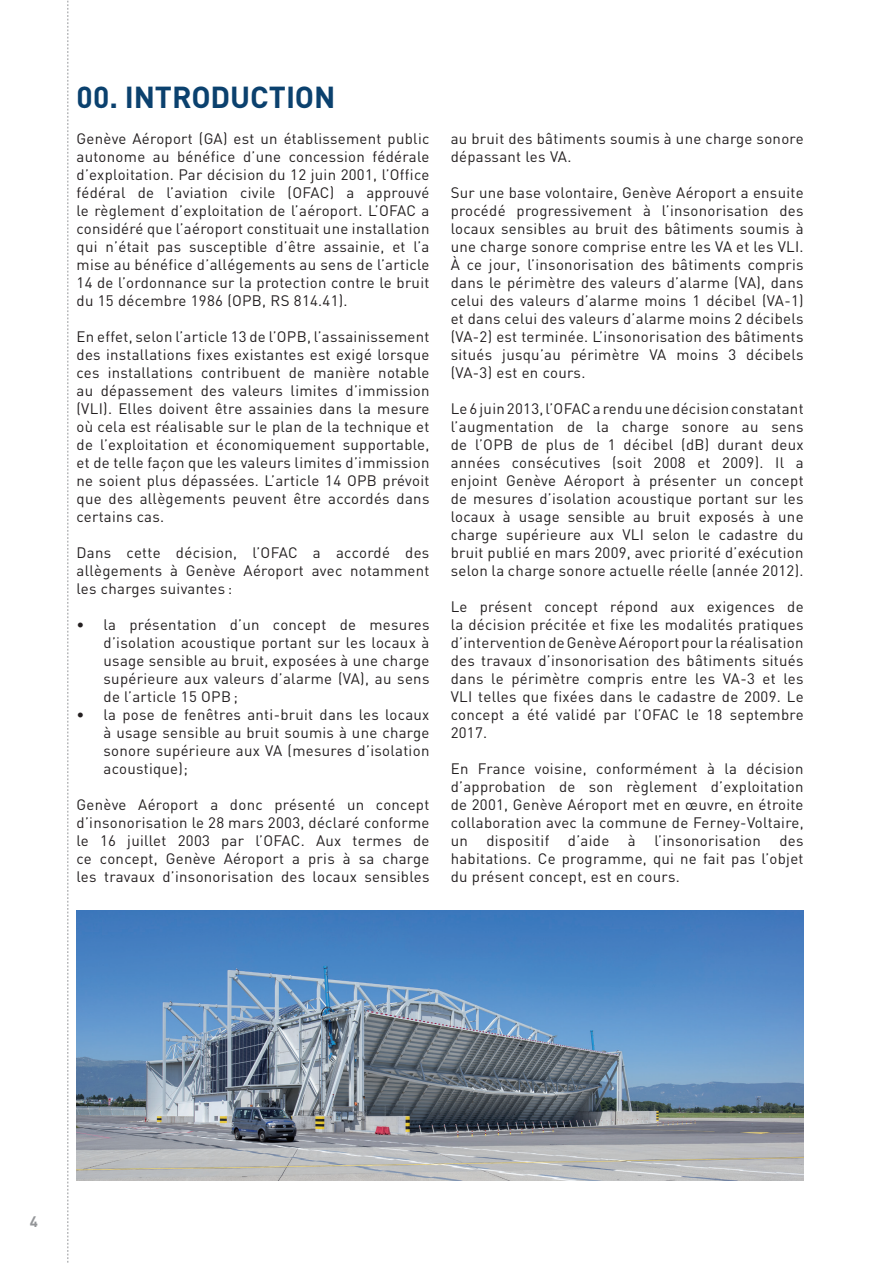
<style>
.page{position:relative;width:893px;height:1263px;background:#fff}
.page>*{position:absolute;margin:0;border:0;box-sizing:border-box;transform-origin:0 0}
.t1{font:700 30px "DIN";letter-spacing:-.005em;color:#0b416e}
.t2{font:15px/18px "DIN";letter-spacing:.02em;color:#231f20;text-align:justify}
.t3{font:700 15px "DIN";color:#939598}
</style>
<div class="page">
<img style="left:77px;top:911px;width:727px;height:269px">
<svg style="left:68px;top:0;width:1px;height:1263px"></svg>
<h1 class="t1" style="left:77px;top:78px;width:260px">00. INTRODUCTION</h1>
<p class="t2" style="left:77px;top:129px;width:354px">Genève Aéroport (GA) est un établissement public autonome au bénéfice d’une concession fédérale d’exploitation. Par décision du 12 juin 2001, l’Office fédéral de l’aviation civile (OFAC) a approuvé le règlement d’exploitation de l’aéroport. L’OFAC a considéré que l’aéroport constituait une installation qui n’était pas susceptible d’être assainie, et l’a mise au bénéfice d’allégements au sens de l’article 14 de l’ordonnance sur la protection contre le bruit du 15 décembre 1986 (OPB, RS 814.41).</p>
<p class="t2" style="left:77px;top:327px;width:354px">En effet, selon l’article 13 de l’OPB, l’assainissement des installations fixes existantes est exigé lorsque ces installations contribuent de manière notable au dépassement des valeurs limites d’immission (VLI). Elles doivent être assainies dans la mesure où cela est réalisable sur le plan de la technique et de l’exploitation et économiquement supportable, et de telle façon que les valeurs limites d’immission ne soient plus dépassées. L’article 14 OPB prévoit que des allègements peuvent être accordés dans certains cas.</p>
<p class="t2" style="left:77px;top:543px;width:354px">Dans cette décision, l’OFAC a accordé des allègements à Genève Aéroport avec notamment les charges suivantes :</p>
<p class="t2" style="left:104px;top:615px;width:327px;text-indent:-27px">• la présentation d’un concept de mesures d’isolation acoustique portant sur les locaux à usage sensible au bruit, exposées à une charge supérieure aux valeurs d’alarme (VA), au sens de l’article 15 OPB;</p>
<p class="t2" style="left:104px;top:705px;width:327px;text-indent:-27px">• la pose de fenêtres anti-bruit dans les locaux à usage sensible au bruit soumis à une charge sonore supérieure aux VA (mesures d’isolation acoustique);</p>
<p class="t2" style="left:77px;top:795px;width:354px">Genève Aéroport a donc présenté un concept d’insonorisation le 28 mars 2003, déclaré conforme le 16 juillet 2003 par l’OFAC. Aux termes de ce concept, Genève Aéroport a pris à sa charge les travaux d’insonorisation des locaux sensibles</p>
<p class="t2" style="left:451px;top:129px;width:354px">au bruit des bâtiments soumis à une charge sonore dépassant les VA.</p>
<p class="t2" style="left:451px;top:183px;width:354px">Sur une base volontaire, Genève Aéroport a ensuite procédé progressivement à l’insonorisation des locaux sensibles au bruit des bâtiments soumis à une charge sonore comprise entre les VA et les VLI.<br>À ce jour, l’insonorisation des bâtiments compris dans le périmètre des valeurs d’alarme (VA), dans celui des valeurs d’alarme moins 1 décibel (VA-1) et dans celui des valeurs d’alarme moins 2 décibels (VA-2) est terminée. L’insonorisation des bâtiments situés jusqu’au périmètre VA moins 3 décibels (VA-3) est en cours.</p>
<p class="t2" style="left:451px;top:399px;width:354px">Le 6 juin 2013, l’OFAC a rendu une décision constatant l’augmentation de la charge sonore au sens de l’OPB de plus de 1 décibel (dB) durant deux années consécutives (soit 2008 et 2009). Il a enjoint Genève Aéroport à présenter un concept de mesures d’isolation acoustique portant sur les locaux à usage sensible au bruit exposés à une charge supérieure aux VLI selon le cadastre du bruit publié en mars 2009, avec priorité d’exécution selon la charge sonore actuelle réelle (année 2012).</p>
<p class="t2" style="left:451px;top:597px;width:354px">Le présent concept répond aux exigences de la décision précitée et fixe les modalités pratiques d’intervention de Genève Aéroport pour la réalisation des travaux d’insonorisation des bâtiments situés dans le périmètre compris entre les VA-3 et les VLI telles que fixées dans le cadastre de 2009. Le concept a été validé par l’OFAC le 18 septembre 2017.</p>
<p class="t2" style="left:451px;top:759px;width:354px">En France voisine, conformément à la décision d’approbation de son règlement d’exploitation de 2001, Genève Aéroport met en œuvre, en étroite collaboration avec la commune de Ferney-Voltaire, un dispositif d’aide à l’insonorisation des habitations. Ce programme, qui ne fait pas l’objet du présent concept, est en cours.</p>
<p class="t3" style="left:30px;top:1212px;width:10px">4</p>
</div>
